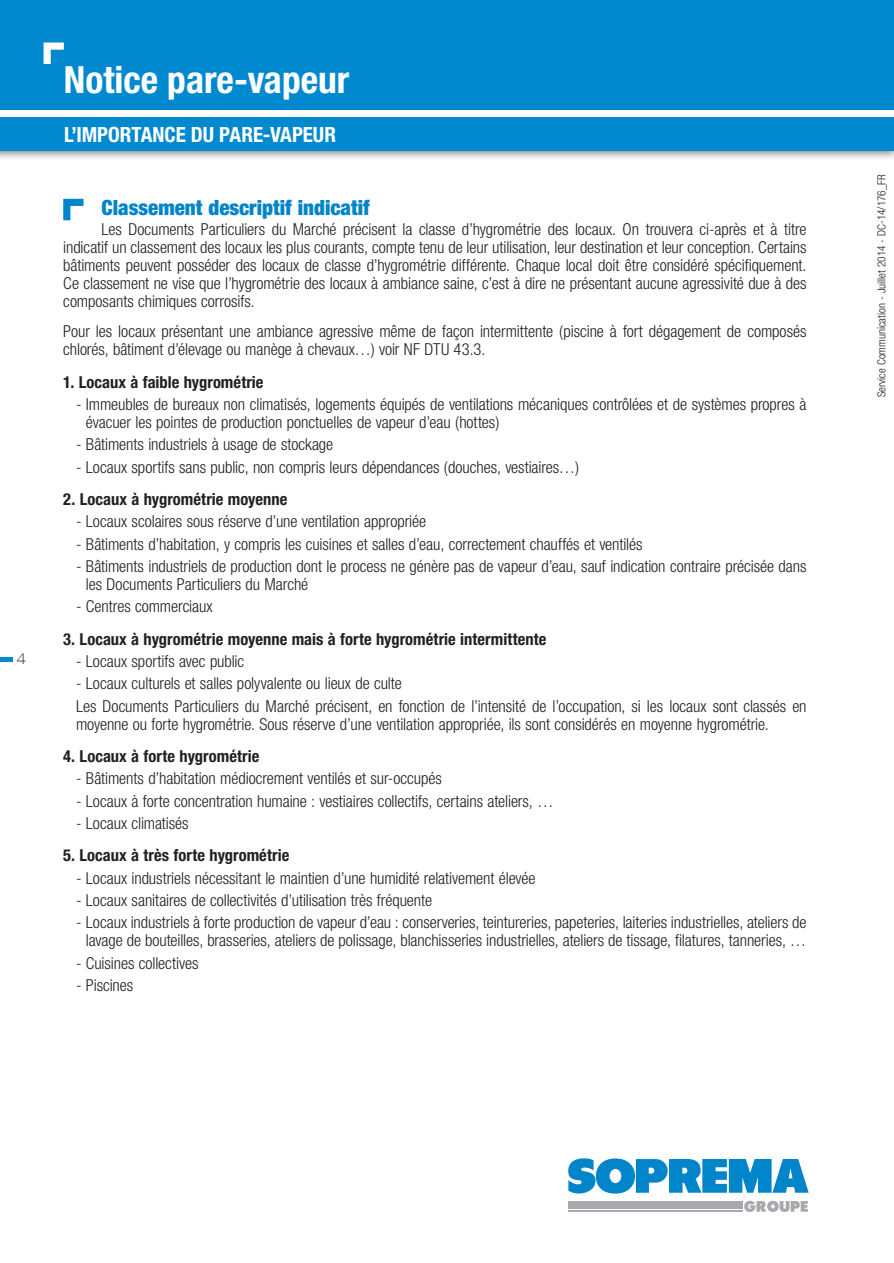
<style>
.page{position:relative;width:894px;height:1263px;background:#fff}
.page>*{position:absolute;margin:0;border:0;box-sizing:border-box;transform-origin:0 0}
.t1{font:700 condensed 37.5px "Helvetica Neue";color:#fff}
.t2{font:900 condensed 21px "Helvetica Neue";color:#0084ca}
.t3{font:700 condensed 21px "Helvetica Neue";color:#fff}
.t4{font:300 condensed 16.5px/18px "Helvetica Neue";letter-spacing:-.005em;color:#231f20}
.t5{font:700 condensed 16.5px "Helvetica Neue";letter-spacing:.005em;color:#231f20}
.t6{font:100 expanded 15.15px "Helvetica Neue LT";color:#231f20}
.t7{font:300 condensed 11.25px "Helvetica Neue";color:#231f20}
</style>
<div class="page">
<div style="left:0;top:0;width:893px;height:161px;background:#231f20;opacity:.75"></div>
<div style="left:0;top:0;width:893px;height:151px;background:#0089cf"></div>
<div style="left:0;top:111px;width:893px;height:6px;background:#fff"></div>
<svg style="left:44px;top:43px;width:20px;height:21px"></svg>
<div style="left:0;top:657px;width:13px;height:5px;background:#0089cf"></div>
<div style="left:568px;top:1201px;width:174px;height:8px;background:#a8a9ad"></div>
<hr style="left:568px;top:1210px;width:174px;height:2px;background:#a8a9ad">
<svg style="left:744px;top:1201px;width:63px;height:11px"></svg>
<svg style="left:568px;top:1158px;width:240px;height:35px"></svg>
<svg style="left:63px;top:199px;width:20px;height:21px"></svg>
<hr style="left:893px;top:0;width:1px;height:281px;background:#0089cf">
<p class="t6" style="left:16px;top:650px;width:11px">4</p>
<h1 class="t1" style="left:64px;top:57px;width:287px">Notice pare-vapeur</h1>
<p class="t3" style="left:64px;top:122px;width:273px">L’IMPORTANCE DU PARE-VAPEUR</p>
<p class="t2" style="left:101px;top:194px;width:269px">Classement descriptif indicatif</p>
<p class="t4" style="left:63px;top:220px;width:744px;text-align:justify;text-indent:38px">Les Documents Particuliers du Marché précisent la classe d’hygrométrie des locaux. On trouvera ci-après et à titre indicatif un classement des locaux les plus courants, compte tenu de leur utilisation, leur destination et leur conception. Certains bâtiments peuvent posséder des locaux de classe d’hygrométrie différente. Chaque local doit être considéré spécifiquement.<br>Ce classement ne vise que l’hygrométrie des locaux à ambiance saine, c’est à dire ne présentant aucune agressivité due à des composants chimiques corrosifs.</p>
<p class="t4" style="left:63px;top:322px;width:744px">Pour les locaux présentant une ambiance agressive même de façon intermittente (piscine à fort dégagement de composés chlorés, bâtiment d’élevage ou manège à chevaux…) voir NF DTU 43.3.</p>
<p class="t5" style="left:63px;top:372px;width:202px">1. Locaux à faible hygrométrie</p>
<p class="t4" style="left:86px;top:395px;width:721px;text-indent:-10px">- Immeubles de bureaux non climatisés, logements équipés de ventilations mécaniques contrôlées et de systèmes propres à évacuer les pointes de production ponctuelles de vapeur d’eau (hottes)</p>
<p class="t4" style="left:76px;top:435px;width:258px">- Bâtiments industriels à usage de stockage</p>
<p class="t4" style="left:76px;top:458px;width:504px">- Locaux sportifs sans public, non compris leurs dépendances (douches, vestiaires…)</p>
<p class="t5" style="left:63px;top:489px;width:226px">2. Locaux à hygrométrie moyenne</p>
<p class="t4" style="left:76px;top:512px;width:351px">- Locaux scolaires sous réserve d’une ventilation appropriée</p>
<p class="t4" style="left:76px;top:535px;width:568px">- Bâtiments d’habitation, y compris les cuisines et salles d’eau, correctement chauffés et ventilés</p>
<p class="t4" style="left:86px;top:557px;width:721px;text-indent:-10px">- Bâtiments industriels de production dont le process ne génère pas de vapeur d’eau, sauf indication contraire précisée dans les Documents Particuliers du Marché</p>
<p class="t4" style="left:76px;top:597px;width:138px">- Centres commerciaux</p>
<p class="t5" style="left:63px;top:629px;width:484px">3. Locaux à hygrométrie moyenne mais à forte hygrométrie intermittente</p>
<p class="t4" style="left:76px;top:652px;width:170px">- Locaux sportifs avec public</p>
<p class="t4" style="left:76px;top:672px;width:731px;line-height:22.2px">- Locaux culturels et salles polyvalente ou lieux de culte<br>Les Documents Particuliers du Marché précisent, en fonction de l’intensité de l’occupation, si les locaux sont classés en</p>
<p class="t4" style="left:76px;top:715px;width:694px">moyenne ou forte hygrométrie. Sous réserve d’une ventilation appropriée, ils sont considérés en moyenne hygrométrie.</p>
<p class="t5" style="left:63px;top:746px;width:197px">4. Locaux à forte hygrométrie</p>
<p class="t4" style="left:76px;top:769px;width:367px">- Bâtiments d’habitation médiocrement ventilés et sur-occupés</p>
<p class="t4" style="left:76px;top:792px;width:479px">- Locaux à forte concentration humaine : vestiaires collectifs, certains ateliers, …</p>
<p class="t4" style="left:76px;top:814px;width:114px">- Locaux climatisés</p>
<p class="t5" style="left:63px;top:846px;width:227px">5. Locaux à très forte hygrométrie</p>
<p class="t4" style="left:76px;top:869px;width:461px">- Locaux industriels nécessitant le maintien d’une humidité relativement élevée</p>
<p class="t4" style="left:76px;top:891px;width:357px">- Locaux sanitaires de collectivités d’utilisation très fréquente</p>
<p class="t4" style="left:76px;top:913px;width:731px;text-align:center">- Locaux industriels à forte production de vapeur d’eau : conserveries, teintureries, papeteries, laiteries industrielles, ateliers de lavage de bouteilles, brasseries, ateliers de polissage, blanchisseries industrielles, ateliers de tissage, filatures, tanneries, …</p>
<p class="t4" style="left:76px;top:953px;width:124px">- Cuisines collectives</p>
<p class="t4" style="left:76px;top:976px;width:59px">- Piscines</p>
<p class="t7" style="left:874px;top:397px;width:225px;rotate:-90deg">Service Communication - Juillet 2014 - DC-14/176_FR</p>
</div>
